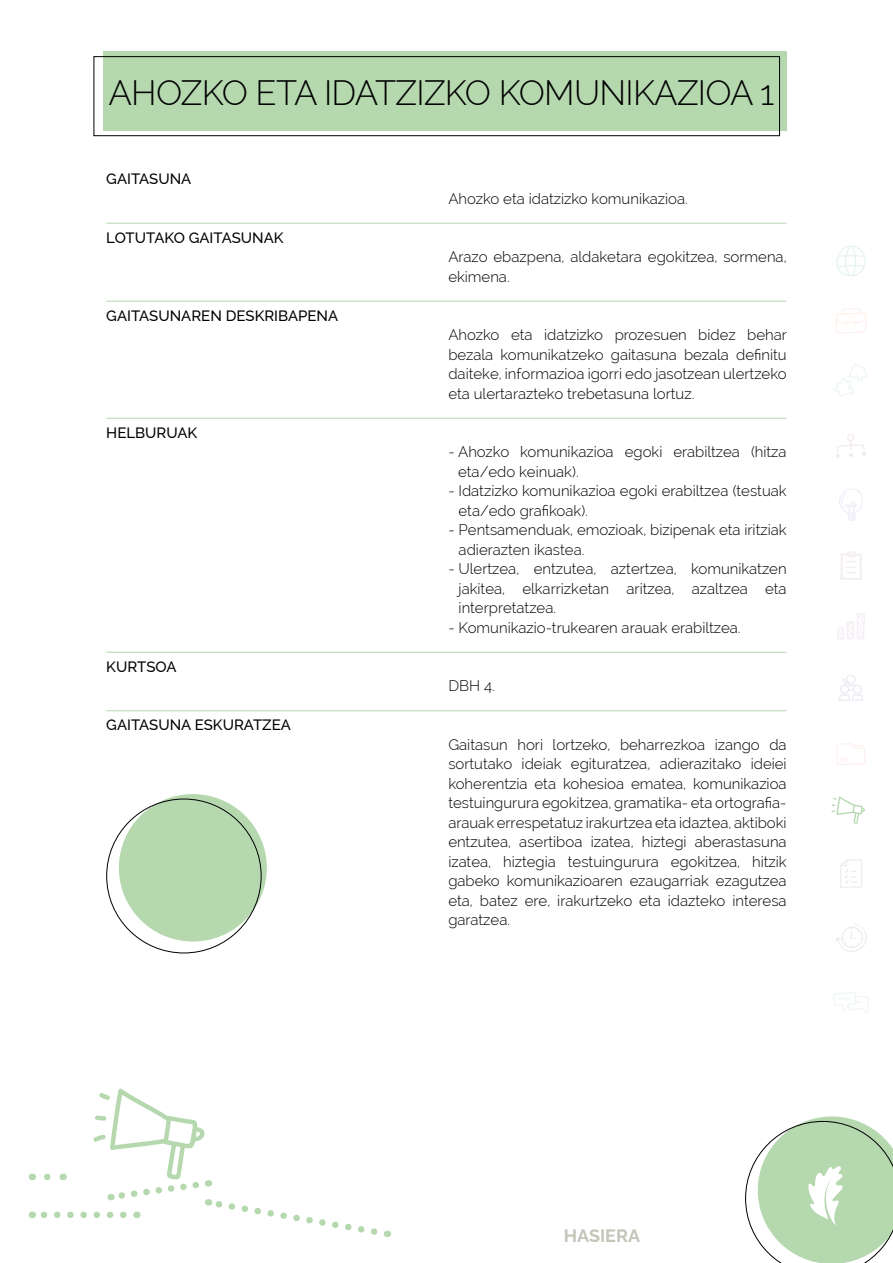
<style>
.page{position:relative;width:893px;height:1263px;background:#fff}
.page>*{position:absolute;margin:0;border:0;box-sizing:border-box;transform-origin:0 0}
.t1{font:300 34.5px "Raleway";letter-spacing:-.02em;color:#000}
.t2{font:700 18px "Raleway";color:#c6c5ba}
.t3{font:300 15px/19.5px "Raleway";color:#000}
.t4{font:500 15px "Raleway";color:#000}
</style>
<div class="page">
<svg style="left:836px;top:308px;width:30px;height:25px"></svg>
<svg style="left:836px;top:246px;width:30px;height:30px"></svg>
<svg style="left:834px;top:364px;width:34px;height:32px"></svg>
<svg style="left:839px;top:488px;width:24px;height:33px"></svg>
<svg style="left:837px;top:613px;width:28px;height:26px"></svg>
<svg style="left:840px;top:859px;width:22px;height:29px"></svg>
<svg style="left:836px;top:434px;width:30px;height:24px"></svg>
<svg style="left:840px;top:552px;width:22px;height:28px"></svg>
<svg style="left:835px;top:923px;width:32px;height:29px"></svg>
<svg style="left:837px;top:743px;width:28px;height:22px"></svg>
<svg style="left:833px;top:992px;width:36px;height:21px"></svg>
<svg style="left:839px;top:675px;width:24px;height:26px"></svg>
<svg style="left:831px;top:796px;width:34px;height:28px"></svg>
<hr style="left:106px;top:223px;width:681px;height:1px;background:#b5d8af">
<hr style="left:106px;top:301px;width:681px;height:1px;background:#b5d8af">
<hr style="left:106px;top:418px;width:681px;height:1px;background:#b5d8af">
<hr style="left:106px;top:652px;width:681px;height:1px;background:#b5d8af">
<hr style="left:106px;top:710px;width:681px;height:1px;background:#b5d8af">
<div style="left:119px;top:794px;width:148px;height:147px;background:#b5d8af;border-radius:50%"></div>
<svg style="left:745px;top:1116px;width:148px;height:147px"></svg>
<div style="left:103px;top:52px;width:684px;height:79px;background:#b5d8af"></div>
<div style="left:94px;top:56px;width:686px;height:80px;border:1px solid #000"></div>
<svg style="left:32px;top:1088px;width:356px;height:149px"></svg>
<h1 class="t1" style="left:108px;top:73px;width:667px">AHOZKO ETA IDATZIZKO KOMUNIKAZIOA 1</h1>
<p class="t4" style="left:106px;top:167px;width:87px">GAITASUNA</p>
<p class="t4" style="left:106px;top:225px;width:179px">LOTUTAKO GAITASUNAK</p>
<p class="t4" style="left:106px;top:303px;width:234px">GAITASUNAREN DESKRIBAPENA</p>
<p class="t4" style="left:106px;top:420px;width:93px">HELBURUAK</p>
<p class="t4" style="left:106px;top:654px;width:72px">KURTSOA</p>
<p class="t4" style="left:106px;top:713px;width:186px">GAITASUNA ESKURATZEA</p>
<p class="t3" style="left:448px;top:189px;width:241px">Ahozko eta idatzizko komunikazioa.</p>
<p class="t3" style="left:448px;top:247px;width:340px">Arazo ebazpena, aldaketara egokitzea, sormena, ekimena.</p>
<p class="t3" style="left:448px;top:325px;width:340px;text-align:justify">Ahozko eta idatzizko prozesuen bidez behar bezala komunikatzeko gaitasuna bezala definitu daiteke, informazioa igorri edo jasotzean ulertzeko eta ulertarazteko trebetasuna lortuz.</p>
<p class="t3" style="left:458px;top:442px;width:330px;text-indent:-10px">- Ahozko komunikazioa egoki erabiltzea (hitza eta/edo keinuak).</p>
<p class="t3" style="left:459px;top:481px;width:330px;text-indent:-10px">- Idatzizko komunikazioa egoki erabiltzea (testuak eta/edo grafikoak).</p>
<p class="t3" style="left:459px;top:520px;width:330px;text-indent:-10px">- Pentsamenduak, emozioak, bizipenak eta iritziak adierazten ikastea.</p>
<p class="t3" style="left:459px;top:559px;width:330px;text-align:justify;text-indent:-10px">- Ulertzea, entzutea, aztertzea, komunikatzen jakitea, elkarrizketan aritzea, azaltzea eta interpretatzea.</p>
<p class="t3" style="left:448px;top:618px;width:294px">- Komunikazio-trukearen arauak erabiltzea.</p>
<p class="t3" style="left:448px;top:676px;width:48px">DBH 4.</p>
<p class="t3" style="left:448px;top:735px;width:340px;text-align:justify">Gaitasun hori lortzeko, beharrezkoa izango da sortutako ideiak egituratzea, adierazitako ideiei koherentzia eta kohesioa ematea, komunikazioa testuingurura egokitzea, gramatika- eta ortografia&shy;arauak errespetatuz irakurtzea eta idaztea, aktiboki entzutea, asertiboa izatea, hiztegi aberastasuna izatea, hiztegia testuingurura egokitzea, hitzik gabeko komunikazioaren ezaugarriak ezagutzea eta, batez ere, irakurtzeko eta idazteko interesa garatzea.</p>
<p class="t2" style="left:564px;top:1221px;width:78px">HASIERA</p>
</div>
